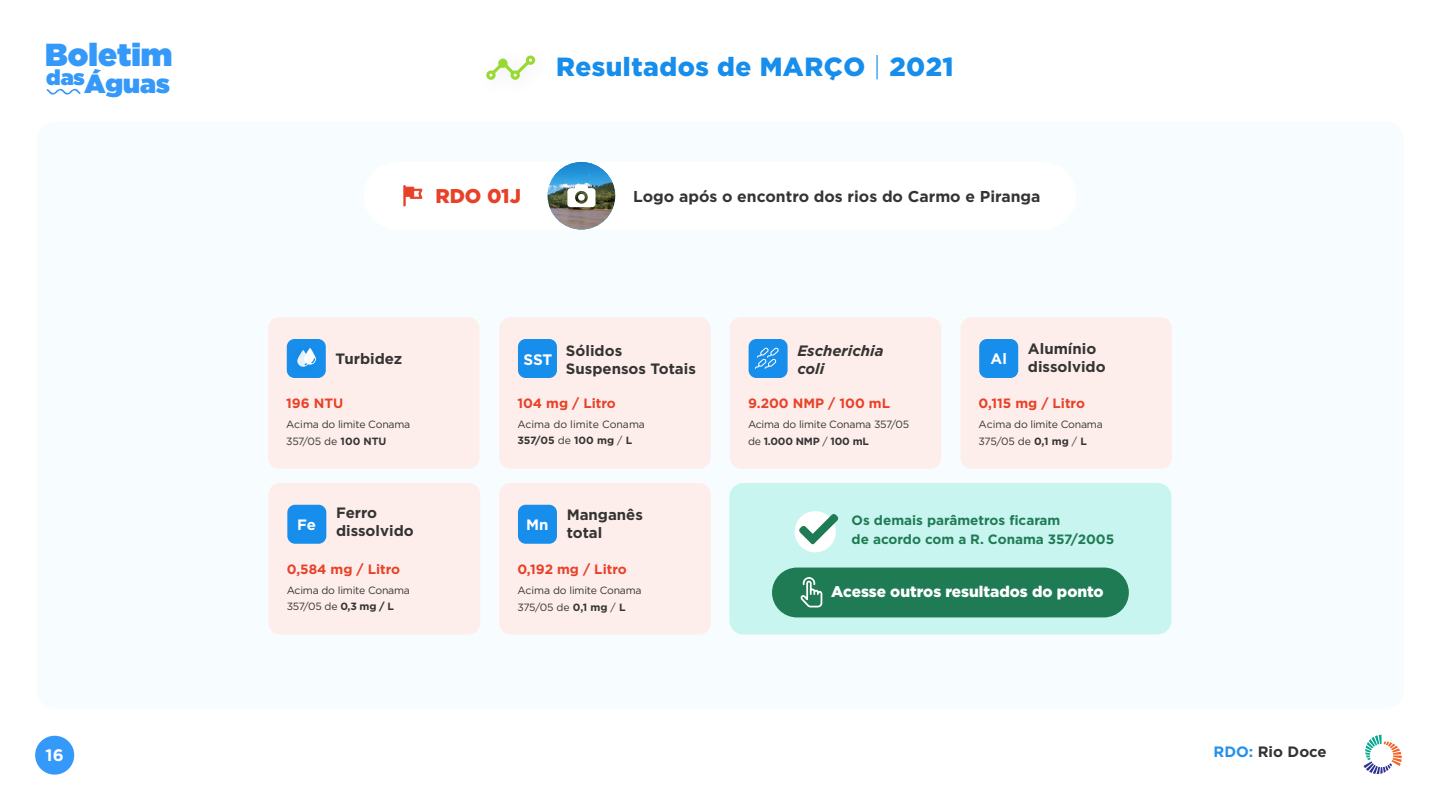
<style>
.page{position:relative;width:1440px;height:810px;background:#fff}
.page>*{position:absolute;margin:0;border:0;box-sizing:border-box;transform-origin:0 0}
.t1{font:900 31.88px "Gotham";color:#3599fa}
.t2{font:900 26.25px "Gotham";letter-spacing:.02em;color:#178eeb}
.t3{font:900 26.25px "Gotham";color:#3599fa}
.t4{font:900 21.45px "Gotham";color:#3599fa}
.t5{font:900 19.95px "Gotham";color:#e84128}
.t6{font:700 16.65px "Gotham";color:#fff}
.t7{font:700 15.75px "Gotham";color:#343433}
.t8{font:900 15.45px "Gotham";color:#fff}
.t9{font:700 15.23px "Gotham";color:#fff}
.t10{font:700 15px/18px "Gotham";color:#343433}
.t11{font:italic 700 15px/18px "Gotham";color:#343433}
.t12{font:700 15px "Gotham";color:#333}
.t13{font:700 15px "Gotham";color:#fff}
.t14{font:700 13.5px "Gotham";color:#e84128}
.t15{font:700 13.5px/18.6px "Gotham";color:#1f7b54}
.t16{font:10.5px/16.4px "Gotham";letter-spacing:-.02em;color:#343433}
.t17{font:10.5px/16.4px "Gotham";color:#343433}
.s1{font-weight:300}
.s2{font-weight:700}
.s3{color:#2390e9}
</style>
<div class="page">
<div style="left:37px;top:122px;width:1367px;height:587px;background:#f7fcfe;border-radius:19px"></div>
<svg style="left:486px;top:55px;width:49px;height:25px"></svg>
<div style="left:35px;top:736px;width:39px;height:39px;background:#3599fa;border-radius:19px"></div>
<div style="left:364px;top:162px;width:712px;height:68px;background:#fff;border-radius:34px"></div>
<svg style="left:403px;top:185px;width:20px;height:22px"></svg>
<img style="left:548px;top:162px;width:67px;height:68px;border-radius:34px">
<svg style="left:567px;top:184px;width:28px;height:23px"></svg>
<div style="left:499px;top:317px;width:212px;height:152px;background:#feeeeb;border-radius:11px"></div>
<div style="left:518px;top:339px;width:39px;height:39px;background:#178eec;border-radius:8px"></div>
<div style="left:268px;top:317px;width:212px;height:152px;background:#feeeeb;border-radius:11px"></div>
<div style="left:287px;top:339px;width:39px;height:39px;background:#178eec;border-radius:8px"></div>
<div style="left:288px;top:341px;width:31px;height:36px;background:#178eec"></div>
<svg style="left:297px;top:348px;width:19px;height:19px"></svg>
<div style="left:269px;top:483px;width:211px;height:151px;background:#feeeeb;border-radius:11px"></div>
<div style="left:287px;top:505px;width:39px;height:39px;background:#178eec;border-radius:8px"></div>
<div style="left:730px;top:317px;width:211px;height:152px;background:#feeeeb;border-radius:11px"></div>
<div style="left:749px;top:339px;width:39px;height:39px;background:#178eec;border-radius:8px"></div>
<svg style="left:755px;top:347px;width:24px;height:22px"></svg>
<div style="left:499px;top:483px;width:212px;height:151px;background:#feeeeb;border-radius:11px"></div>
<div style="left:518px;top:505px;width:39px;height:39px;background:#178eec;border-radius:8px"></div>
<div style="left:729px;top:483px;width:442px;height:151px;background:#c9f5f1;border-radius:14px"></div>
<div style="left:772px;top:568px;width:357px;height:49px;background:#1f7b54;border-radius:25px"></div>
<svg style="left:800px;top:577px;width:22px;height:30px"></svg>
<div style="left:795px;top:511px;width:41px;height:41px;background:#fff;border-radius:50%"></div>
<svg style="left:799px;top:514px;width:39px;height:30px"></svg>
<div style="left:960px;top:317px;width:212px;height:152px;background:#feeeeb;border-radius:11px"></div>
<div style="left:979px;top:339px;width:39px;height:39px;background:#178eec;border-radius:8px"></div>
<svg style="left:47px;top:89px;width:34px;height:6px"></svg>
<svg style="left:1364px;top:735px;width:38px;height:39px"></svg>
<h1 class="t1" style="left:45px;top:32px;width:129px">Boletim</h1>
<h2 class="t3" style="left:85px;top:65px;width:87px">Águas</h2>
<h3 class="t4" style="left:46px;top:62px;width:40px">das</h3>
<h2 class="t2" style="left:556px;top:52px;width:399px">Resultados de MARÇO <span class="s1">|</span> 2021</h2>
<h3 class="t5" style="left:435px;top:184px;width:87px">RDO 01J</h3>
<h3 class="t7" style="left:633px;top:186px;width:409px">Logo após o encontro dos rios do Carmo e Piranga</h3>
<h3 class="t10" style="left:336px;top:350px;width:68px">Turbidez</h3>
<h3 class="t9" style="left:524px;top:350px;width:30px">SST</h3>
<h3 class="t10" style="left:566px;top:342px;width:131px">Sólidos<br>Suspensos Totais</h3>
<h3 class="t11" style="left:797px;top:342px;width:88px">Escherichia coli</h3>
<h3 class="t13" style="left:991px;top:349px;width:18px">Al</h3>
<h3 class="t10" style="left:1028px;top:340px;width:79px">Alumínio dissolvido</h3>
<p class="t14" style="left:286px;top:394px;width:59px">196 NTU</p>
<p class="t14" style="left:517px;top:394px;width:100px">104 mg / Litro</p>
<p class="t14" style="left:748px;top:394px;width:144px">9.200 NMP / 100 mL</p>
<p class="t14" style="left:979px;top:394px;width:108px">0,115 mg / Litro</p>
<p class="t16" style="left:286px;top:416px;width:126px">Acima do limite Conama<br>357/05 de <span class="s2">100 NTU</span></p>
<p class="t17" style="left:517px;top:416px;width:129px">Acima do limite Conama<br><span class="s2">357/05</span> de <span class="s2">100 mg</span> / <span class="s2">L</span></p>
<p class="t16" style="left:748px;top:416px;width:163px">Acima do limite Conama 357/05 de <span class="s2">1.000 NMP</span> / <span class="s2">100 mL</span></p>
<p class="t16" style="left:979px;top:416px;width:126px">Acima do limite Conama<br>375/05 de <span class="s2">0,1 mg</span> / <span class="s2">L</span></p>
<h3 class="t13" style="left:297px;top:515px;width:20px">Fe</h3>
<h3 class="t10" style="left:336px;top:504px;width:79px">Ferro dissolvido</h3>
<h3 class="t13" style="left:526px;top:515px;width:24px">Mn</h3>
<h3 class="t10" style="left:567px;top:506px;width:78px">Manganês total</h3>
<p class="t15" style="left:852px;top:511px;width:264px">Os demais parâmetros ficaram<br>de acordo com a R. Conama 357/2005</p>
<p class="t14" style="left:287px;top:560px;width:115px">0,584 mg / Litro</p>
<p class="t14" style="left:517px;top:560px;width:111px">0,192 mg / Litro</p>
<p class="t16" style="left:287px;top:582px;width:125px">Acima do limite Conama<br>357/05 de <span class="s2">0,3 mg / L</span></p>
<p class="t16" style="left:517px;top:582px;width:126px">Acima do limite Conama<br>375/05 de <span class="s2">0,1 mg</span> / <span class="s2">L</span></p>
<h3 class="t8" style="left:831px;top:583px;width:274px">Acesse outros resultados do ponto</h3>
<h3 class="t6" style="left:46px;top:744px;width:20px">16</h3>
<h3 class="t12" style="left:1214px;top:742px;width:115px"><span class="s3">RDO:</span> Rio Doce</h3>
</div>
